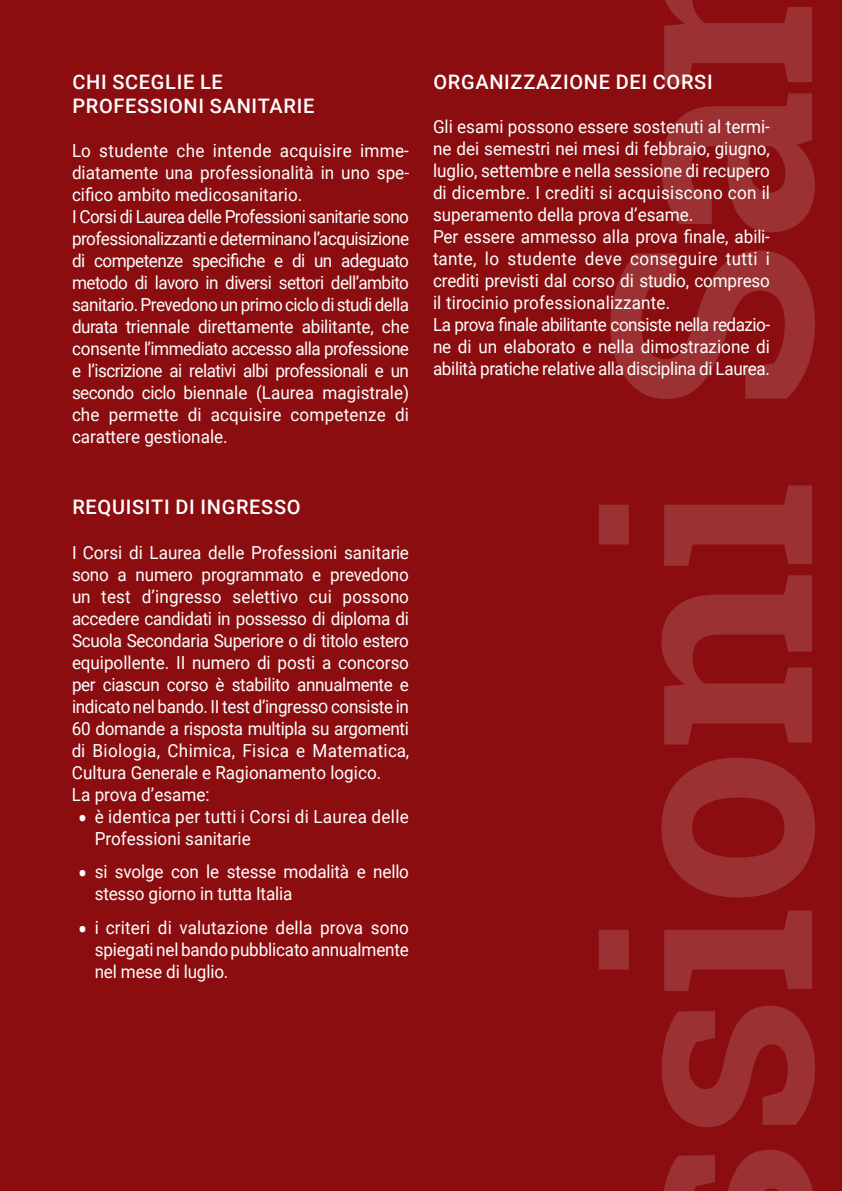
<style>
.page{position:relative;width:842px;height:1191px;background:#8b0d10}
.page>*{position:absolute;margin:0;border:0;box-sizing:border-box;transform-origin:0 0}
.TITOLETTI_TESTO{font:500 20px/24px "Roboto";letter-spacing:.035em;color:#fff}
.TESTO{font:18px/22px "Roboto";color:#fff;text-align:justify;scale:.95 1}
.TESTO-2{font:18px/22px "Roboto";letter-spacing:.02em;color:#fff;scale:.95 1}
.s1{font-size:30px}
</style>
<div class="page">
<svg style="left:664px;top:1150px;width:149px;height:41px"></svg>
<svg style="left:662px;top:1005px;width:153px;height:122px"></svg>
<svg style="left:599px;top:910px;width:213px;height:81px"></svg>
<svg style="left:661px;top:758px;width:154px;height:139px"></svg>
<svg style="left:661px;top:575px;width:151px;height:169px"></svg>
<svg style="left:599px;top:485px;width:213px;height:81px"></svg>
<svg style="left:610px;top:250px;width:205px;height:149px"></svg>
<svg style="left:661px;top:93px;width:154px;height:139px"></svg>
<svg style="left:664px;top:0;width:148px;height:84px"></svg>
<p class="TITOLETTI_TESTO" style="left:72px;top:69px;width:244px">CHI SCEGLIE LE<br>PROFESSIONI SANITARIE</p>
<p class="TESTO" style="left:72px;top:139px;width:356px">Lo studente che intende acquisire imme&shy;diatamente una professionalità in uno spe&shy;cifico ambito medicosanitario.</p>
<p class="TESTO" style="left:72px;top:205px;width:356px">I Corsi di Laurea delle Professioni sanitarie sono professionalizzanti e determinano l’acquisizione di competenze specifiche e di un adeguato metodo di lavoro in diversi settori dell’ambito sanitario. Prevedono un primo ciclo di studi della durata triennale direttamente abilitante, che consente l’immediato accesso alla professione e l’iscrizione ai relativi albi professionali e un secondo ciclo biennale (Laurea magistrale) che permette di acquisire competenze di carattere gestionale.</p>
<p class="TITOLETTI_TESTO" style="left:72px;top:494px;width:230px">REQUISITI DI INGRESSO</p>
<p class="TESTO" style="left:72px;top:541px;width:356px">I Corsi di Laurea delle Professioni sanitarie sono a numero programmato e prevedono un test d’ingresso selettivo cui possono accedere candidati in possesso di diploma di Scuola Secondaria Superiore o di titolo estero equipollente. II numero di posti a concorso per ciascun corso è stabilito annualmente e indicato nel bando. II test d’ingressO consiste in 60 domande a risposta multipla su argomenti di Biologia, Chimica, Fisica e Matematica, Cultura Generale e Ragionamento logico.</p>
<p class="TESTO" style="left:72px;top:783px;width:146px">La prova d’esame:</p>
<p class="TESTO-2" style="left:95px;top:805px;width:332px;text-indent:-17px"><span class="s1">•</span> è identica per tutti i Corsi di Laurea delle<br>Professioni sanitarie</p>
<p class="TESTO" style="left:95px;top:860px;width:332px;text-indent:-17px"><span class="s1">•</span> si svolge con le stesse modalità e nello stesso giorno in tutta Italia</p>
<p class="TESTO" style="left:95px;top:915px;width:332px;text-indent:-17px"><span class="s1">•</span> i criteri di valutazione della prova sono spiegati nel bando pubblicato annualmente nel mese di luglio.</p>
<p class="TITOLETTI_TESTO" style="left:433px;top:69px;width:281px">ORGANIZZAZIONE DEI CORSI</p>
<p class="TESTO" style="left:433px;top:115px;width:356px">Gli esami possono essere sostenuti al termi&shy;ne dei semestri nei mesi di febbraio, giugno, luglio, settembre e nella sessione di recupero di dicembre. I crediti si acquisiscono con il superamento della prova d’esame.</p>
<p class="TESTO" style="left:433px;top:225px;width:356px">Per essere ammesso alla prova finale, abili&shy;tante, lo studente deve conseguire tutti i crediti previsti dal corso di studio, compreso il tirocinio professionalizzante.</p>
<p class="TESTO" style="left:433px;top:313px;width:356px">La prova finale abilitante consiste nella redazio&shy;ne di un elaborato e nella dimostrazione di abilità pratiche relative alla disciplina di Laurea.</p>
</div>
